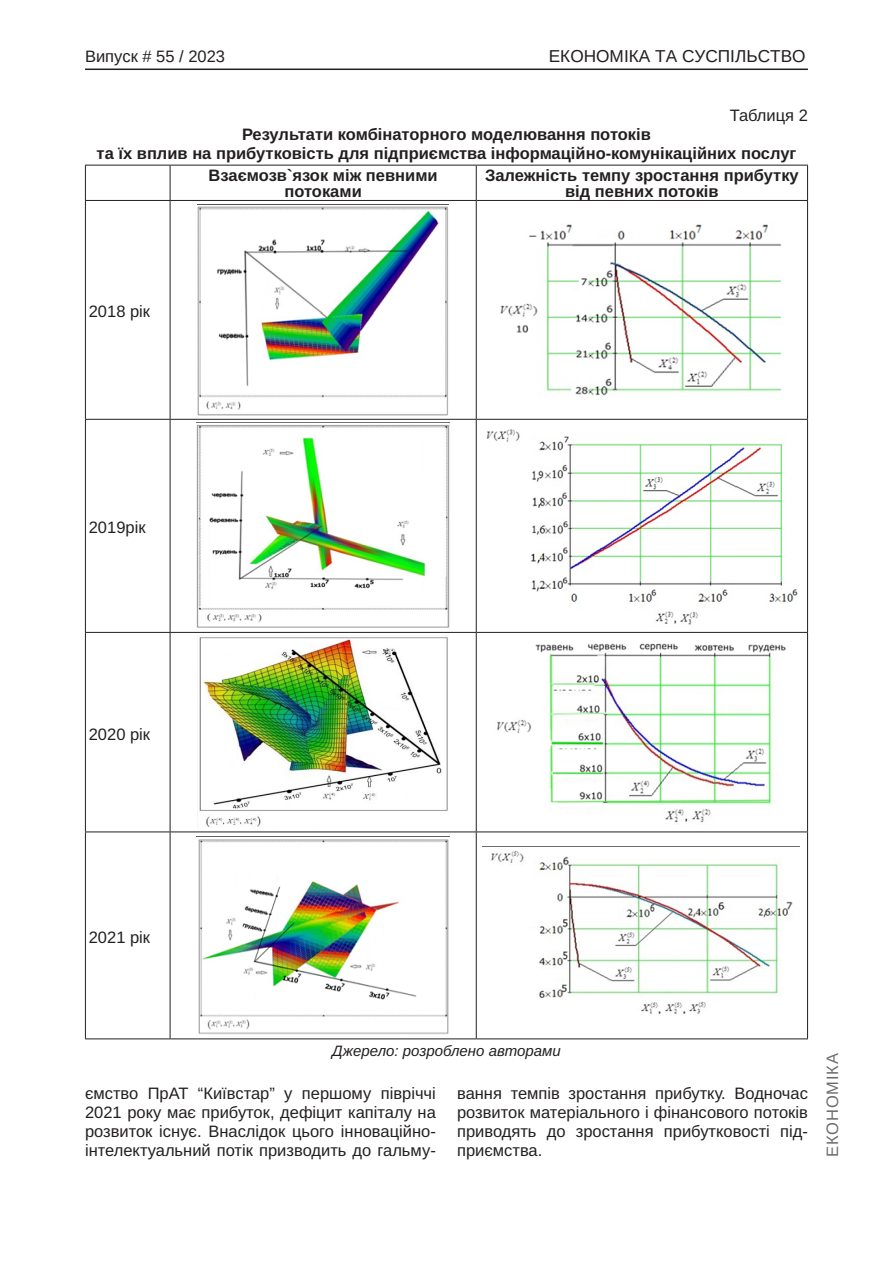
<style>
.page{position:relative;width:893px;height:1263px;background:#fff}
.page>*{position:absolute;margin:0;border:0;box-sizing:border-box;transform-origin:0 0}
.t1{font:17.25px "Arimo";color:#231f20}
.Текст_основной_G{font:16.5px/18.8px "Arimo";color:#231f20;text-align:justify}
.Таблица_подпись{font:700 16.5px "Arimo";color:#231f20}
.Таблица_шапка{font:700 16.5px/16.5px "Arimo";color:#231f20;text-align:center}
.Таблица_текст{font:16.5px "Arimo";color:#231f20}
.t2{font:16.5px "Arimo";color:#231f20}
.t3{font:16.5px "Arimo";letter-spacing:.05em;color:#6c6d70}
.Джерело{font:italic 15px "Arimo";color:#231f20}
</style>
<div class="page">
<hr style="left:85px;top:69px;width:723px;height:1px;background:#231f20">
<hr style="left:85px;top:165px;width:85px;height:1px;background:#231f20">
<hr style="left:170px;top:165px;width:306px;height:1px;background:#231f20">
<hr style="left:476px;top:165px;width:332px;height:1px;background:#231f20">
<hr style="left:85px;top:200px;width:85px;height:1px;background:#231f20">
<hr style="left:170px;top:200px;width:306px;height:1px;background:#231f20">
<hr style="left:476px;top:200px;width:332px;height:1px;background:#231f20">
<hr style="left:85px;top:419px;width:85px;height:1px;background:#231f20">
<hr style="left:170px;top:419px;width:306px;height:1px;background:#231f20">
<hr style="left:476px;top:419px;width:332px;height:1px;background:#231f20">
<hr style="left:85px;top:632px;width:85px;height:1px;background:#231f20">
<hr style="left:170px;top:632px;width:306px;height:1px;background:#231f20">
<hr style="left:476px;top:632px;width:332px;height:1px;background:#231f20">
<hr style="left:85px;top:831px;width:85px;height:1px;background:#231f20">
<hr style="left:170px;top:831px;width:306px;height:1px;background:#231f20">
<hr style="left:476px;top:831px;width:332px;height:1px;background:#231f20">
<hr style="left:85px;top:1038px;width:85px;height:1px;background:#231f20">
<hr style="left:170px;top:1038px;width:306px;height:1px;background:#231f20">
<hr style="left:476px;top:1038px;width:332px;height:1px;background:#231f20">
<hr style="left:85px;top:165px;width:1px;height:35px;background:#231f20">
<hr style="left:85px;top:201px;width:1px;height:218px;background:#231f20">
<hr style="left:85px;top:420px;width:1px;height:212px;background:#231f20">
<hr style="left:85px;top:633px;width:1px;height:198px;background:#231f20">
<hr style="left:85px;top:832px;width:1px;height:206px;background:#231f20">
<hr style="left:170px;top:165px;width:1px;height:35px;background:#231f20">
<hr style="left:476px;top:165px;width:1px;height:35px;background:#231f20">
<hr style="left:807px;top:165px;width:1px;height:35px;background:#231f20">
<hr style="left:170px;top:201px;width:1px;height:218px;background:#231f20">
<hr style="left:476px;top:201px;width:1px;height:218px;background:#231f20">
<hr style="left:807px;top:201px;width:1px;height:218px;background:#231f20">
<hr style="left:170px;top:420px;width:1px;height:212px;background:#231f20">
<hr style="left:476px;top:420px;width:1px;height:212px;background:#231f20">
<hr style="left:807px;top:420px;width:1px;height:212px;background:#231f20">
<hr style="left:170px;top:633px;width:1px;height:198px;background:#231f20">
<hr style="left:476px;top:633px;width:1px;height:198px;background:#231f20">
<hr style="left:807px;top:633px;width:1px;height:198px;background:#231f20">
<hr style="left:170px;top:832px;width:1px;height:206px;background:#231f20">
<hr style="left:476px;top:832px;width:1px;height:206px;background:#231f20">
<hr style="left:807px;top:832px;width:1px;height:206px;background:#231f20">
<img style="left:198px;top:206px;width:250px;height:209px">
<img style="left:500px;top:224px;width:282px;height:172px">
<img style="left:196px;top:425px;width:253px;height:203px">
<img style="left:486px;top:429px;width:312px;height:196px">
<img style="left:199px;top:637px;width:249px;height:190px">
<img style="left:497px;top:643px;width:289px;height:180px">
<img style="left:196px;top:836px;width:253px;height:198px">
<img style="left:491px;top:850px;width:302px;height:165px">
<p class="t2" style="left:85px;top:47px;width:142px">Випуск # 55 / 2023</p>
<p class="t1" style="left:549px;top:47px;width:258px">ЕКОНОМІКА ТА СУСПІЛЬСТВО</p>
<p class="Текст_основной_G" style="left:730px;top:106px;width:80px">Таблиця 2</p>
<p class="Таблица_подпись" style="left:242px;top:123px;width:410px">Результати комбінаторного моделювання потоків</p>
<p class="Таблица_подпись" style="left:97px;top:142px;width:701px">та їх вплив на прибутковість для підприємства інформаційно-комунікаційних послуг</p>
<p class="Таблица_шапка" style="left:209px;top:167px;width:231px">Взаємозв`язок між певними потоками</p>
<p class="Таблица_шапка" style="left:485px;top:167px;width:315px">Залежність темпу зростання прибутку від певних потоків</p>
<p class="Таблица_текст" style="left:89px;top:300px;width:63px">2018 рік</p>
<p class="Таблица_текст" style="left:89px;top:516px;width:58px">2019рік</p>
<p class="Таблица_текст" style="left:89px;top:722px;width:63px">2020 рік</p>
<p class="Таблица_текст" style="left:89px;top:926px;width:63px">2021 рік</p>
<p class="Джерело" style="left:332px;top:1040px;width:230px">Джерело: розроблено авторами</p>
<p class="Текст_основной_G" style="left:85px;top:1084px;width:352px">ємство ПрАТ “Київстар” у першому півріччі 2021 року має прибуток, дефіцит капіталу на розвиток існує. Внаслідок цього інноваційно&shy;інтелектуальний потік призводить до гальму-</p>
<p class="Текст_основной_G" style="left:457px;top:1084px;width:352px">вання темпів зростання прибутку. Водночас розвиток матеріального і фінансового потоків приводять до зростання прибутковості під&shy;приємства.</p>
<p class="t3" style="left:823px;top:1157px;width:105px;rotate:-90deg">ЕКОНОМІКА</p>
</div>
